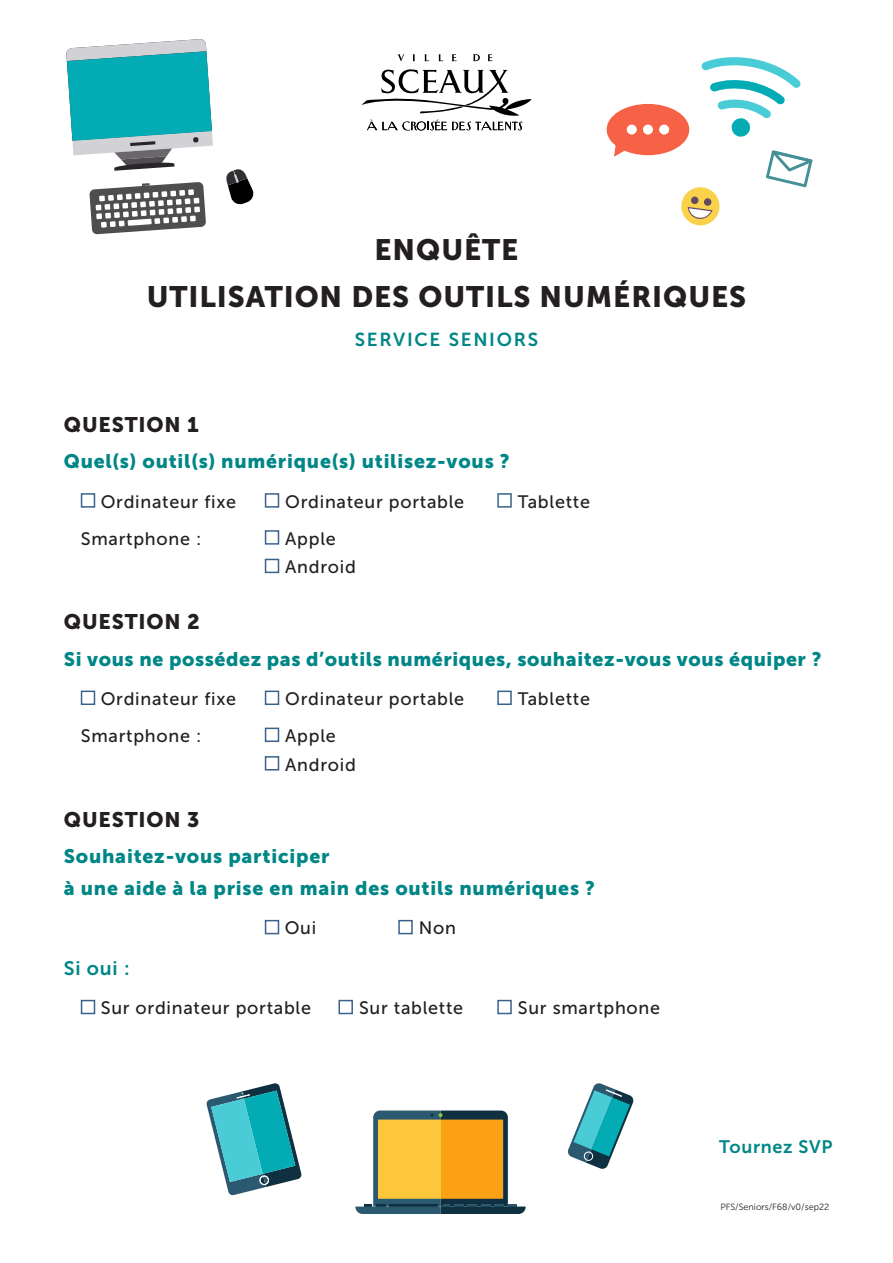
<style>
.page{position:relative;width:893px;height:1263px;background:#fff}
.page>*{position:absolute;margin:0;border:0;box-sizing:border-box;transform-origin:0 0}
.Normal_e{font:29.4px/47.2px "Museo Sans 900";letter-spacing:.03em;color:#231f20;text-align:center}
.t1{font:21px "Museo Sans 900";letter-spacing:.04em;color:#231f20}
.t2{font:19.5px "Museo Sans 900";letter-spacing:.04em;color:#008686}
.t3{font:19.5px "Museo Sans 700";color:#008686}
.Normal_e-2{font:18.75px "Museo Sans 700";letter-spacing:.09em;color:#008686}
.t4{font:18px/28.5px "Museo Sans 500";letter-spacing:.04em;color:#231f20}
.t5{font:18px "Museo Sans 700";letter-spacing:.04em;color:#008686}
.note_en_gras{font:9px "Museo Sans 300";color:#231f20}
</style>
<div class="page">
<svg style="left:398px;top:54px;width:6px;height:8px"></svg>
<svg style="left:412px;top:54px;width:3px;height:7px"></svg>
<svg style="left:424px;top:54px;width:5px;height:7px"></svg>
<svg style="left:452px;top:54px;width:5px;height:7px"></svg>
<svg style="left:438px;top:54px;width:5px;height:7px"></svg>
<svg style="left:488px;top:54px;width:5px;height:7px"></svg>
<svg style="left:473px;top:54px;width:7px;height:7px"></svg>
<svg style="left:361px;top:69px;width:171px;height:62px"></svg>
<div style="left:81px;top:493px;width:14px;height:15px;border:2px solid #39628c"></div>
<div style="left:265px;top:493px;width:14px;height:15px;border:2px solid #39628c"></div>
<div style="left:497px;top:493px;width:15px;height:15px;border:2px solid #39628c"></div>
<div style="left:265px;top:530px;width:14px;height:15px;border:2px solid #39628c"></div>
<div style="left:265px;top:559px;width:14px;height:14px;border:2px solid #39628c"></div>
<div style="left:81px;top:691px;width:14px;height:14px;border:2px solid #39628c"></div>
<div style="left:265px;top:691px;width:14px;height:14px;border:2px solid #39628c"></div>
<div style="left:497px;top:691px;width:15px;height:14px;border:2px solid #39628c"></div>
<div style="left:265px;top:728px;width:14px;height:14px;border:2px solid #39628c"></div>
<div style="left:265px;top:756px;width:14px;height:14px;border:2px solid #39628c"></div>
<div style="left:265px;top:920px;width:14px;height:14px;border:2px solid #39628c"></div>
<div style="left:398px;top:920px;width:15px;height:14px;border:2px solid #39628c"></div>
<div style="left:81px;top:1000px;width:14px;height:14px;border:2px solid #39628c"></div>
<div style="left:338px;top:1000px;width:15px;height:14px;border:2px solid #39628c"></div>
<div style="left:497px;top:1000px;width:15px;height:14px;border:2px solid #39628c"></div>
<div style="left:607px;top:104px;width:82px;height:51px;background:#f76145;border-radius:50%"></div>
<svg style="left:614px;top:144px;width:13px;height:13px"></svg>
<div style="left:659px;top:125px;width:10px;height:10px;background:#fff;border-radius:50%"></div>
<div style="left:643px;top:125px;width:10px;height:10px;background:#fff;border-radius:50%"></div>
<div style="left:627px;top:125px;width:10px;height:10px;background:#fff;border-radius:50%"></div>
<svg style="left:766px;top:150px;width:46px;height:37px"></svg>
<svg style="left:681px;top:187px;width:39px;height:39px"></svg>
<svg style="left:66px;top:39px;width:147px;height:132px"></svg>
<svg style="left:89px;top:182px;width:117px;height:52px"></svg>
<svg style="left:226px;top:169px;width:28px;height:36px"></svg>
<svg style="left:568px;top:1083px;width:66px;height:86px"></svg>
<svg style="left:206px;top:1083px;width:96px;height:112px"></svg>
<svg style="left:355px;top:1110px;width:171px;height:104px"></svg>
<svg style="left:701px;top:57px;width:100px;height:80px"></svg>
<p class="Normal_e" style="left:147px;top:226px;width:601px">ENQUÊTE<br>UTILISATION DES OUTILS NUMÉRIQUES</p>
<p class="Normal_e-2" style="left:355px;top:329px;width:185px">SERVICE SENIORS</p>
<p class="t1" style="left:64px;top:413px;width:137px">QUESTION 1</p>
<p class="t2" style="left:64px;top:450px;width:447px">Quel(s) outil(s) numérique(s) utilisez-vous ?</p>
<p class="t4" style="left:101px;top:487px;width:137px">Ordinateur fixe</p>
<p class="t4" style="left:285px;top:487px;width:180px">Ordinateur portable</p>
<p class="t4" style="left:518px;top:487px;width:74px">Tablette</p>
<p class="t4" style="left:81px;top:524px;width:122px">Smartphone :</p>
<p class="t4" style="left:285px;top:524px;width:72px">Apple<br>Android</p>
<p class="t1" style="left:64px;top:610px;width:138px">QUESTION 2</p>
<p class="t2" style="left:64px;top:648px;width:759px">Si vous ne possédez pas d’outils numériques, souhaitez-vous vous équiper ?</p>
<p class="t4" style="left:101px;top:685px;width:137px">Ordinateur fixe</p>
<p class="t4" style="left:285px;top:685px;width:180px">Ordinateur portable</p>
<p class="t4" style="left:518px;top:685px;width:74px">Tablette</p>
<p class="t4" style="left:81px;top:722px;width:122px">Smartphone :</p>
<p class="t4" style="left:285px;top:722px;width:72px">Apple<br>Android</p>
<p class="t1" style="left:64px;top:807px;width:137px">QUESTION 3</p>
<p class="t2" style="left:64px;top:845px;width:267px">Souhaitez-vous participer</p>
<p class="t2" style="left:64px;top:877px;width:533px">à une aide à la prise en main des outils numériques ?</p>
<p class="t4" style="left:285px;top:914px;width:33px">Oui</p>
<p class="t4" style="left:419px;top:914px;width:39px">Non</p>
<p class="t3" style="left:64px;top:957px;width:67px">Si oui :</p>
<p class="t4" style="left:101px;top:994px;width:212px">Sur ordinateur portable</p>
<p class="t4" style="left:359px;top:994px;width:106px">Sur tablette</p>
<p class="t4" style="left:518px;top:994px;width:144px">Sur smartphone</p>
<p class="t5" style="left:719px;top:1136px;width:115px">Tournez SVP</p>
<p class="note_en_gras" style="left:720px;top:1202px;width:110px">PFS/Seniors/F68/v0/sep22</p>
</div>
